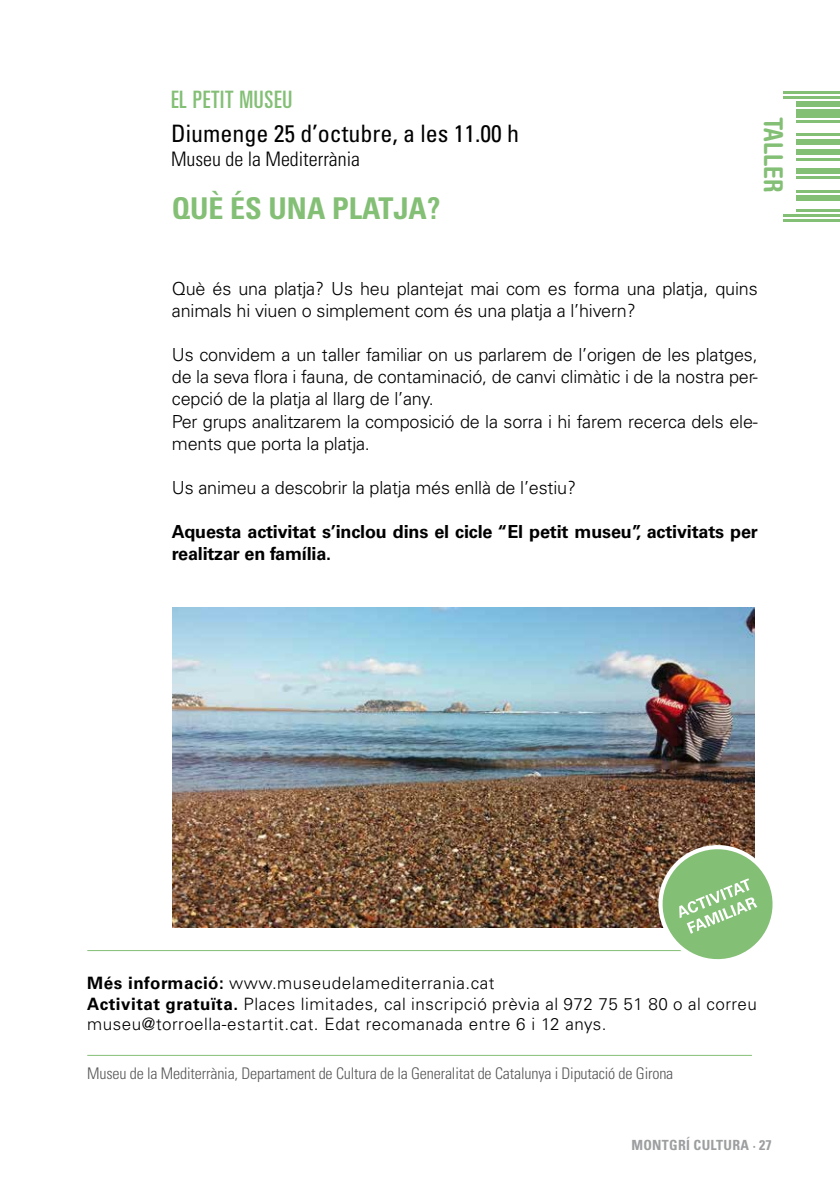
<style>
.page{position:relative;width:840px;height:1191px;background:#fff}
.page>*{position:absolute;margin:0;border:0;box-sizing:border-box;transform-origin:0 0}
.t1{font:700 condensed 30px "Univers LT Std";color:#84bf76}
.t2{font:700 condensed 26px "Helvetica Rounded LT Std";letter-spacing:-.01em;color:#84bf76}
.t3{font:condensed 24px "Univers LT Std";color:#000}
.t4{font:ultra-condensed 24px "Univers LT Std";color:#84bf76}
.t5{font:300 condensed 20px "Univers LT Std";color:#000}
.t6{font:300 18px/22px "Univers LT Std";letter-spacing:-.01em;color:#000}
.t7{font:700 18px/22px "Univers LT Std";letter-spacing:-.01em;color:#000}
.t8{font:300 17px/20.4px "Univers LT Std";letter-spacing:.03em;color:#000}
.t9{font:300 condensed 16px "Univers LT Std";letter-spacing:-.01em;color:#58585a}
.t10{font:700 condensed 14px "Univers LT Std";letter-spacing:.02em;color:#9c9e9f}
.s1{font-weight:700}
</style>
<div class="page">
<hr style="left:87px;top:1054px;width:664px;height:1px;background:#84bf76">
<hr style="left:87px;top:950px;width:664px;height:1px;background:#84bf76">
<img style="left:172px;top:608px;width:582px;height:319px">
<hr style="left:783px;top:219px;width:56px;height:3px;background:#84bf76">
<hr style="left:783px;top:214px;width:56px;height:3px;background:#84bf76">
<hr style="left:795px;top:209px;width:44px;height:2px;background:#84bf76">
<div style="left:795px;top:195px;width:44px;height:6px;background:#84bf76"></div>
<hr style="left:795px;top:190px;width:44px;height:3px;background:#84bf76">
<hr style="left:795px;top:176px;width:44px;height:3px;background:#84bf76">
<div style="left:795px;top:168px;width:44px;height:6px;background:#84bf76"></div>
<hr style="left:795px;top:158px;width:44px;height:2px;background:#84bf76">
<div style="left:795px;top:150px;width:44px;height:5px;background:#84bf76"></div>
<div style="left:795px;top:139px;width:44px;height:5px;background:#84bf76"></div>
<hr style="left:795px;top:134px;width:44px;height:2px;background:#84bf76">
<hr style="left:795px;top:120px;width:44px;height:3px;background:#84bf76">
<div style="left:795px;top:109px;width:44px;height:9px;background:#84bf76"></div>
<div style="left:795px;top:101px;width:44px;height:6px;background:#84bf76"></div>
<hr style="left:783px;top:96px;width:56px;height:3px;background:#84bf76">
<hr style="left:783px;top:91px;width:56px;height:2px;background:#84bf76">
<svg style="left:652px;top:839px;width:121px;height:121px"></svg>
<h3 class="t4" style="left:171px;top:86px;width:31px">EL PETIT</h3>
<h3 class="t4" style="left:239px;top:86px;width:12px">MUSEU</h3>
<h3 class="t3" style="left:171px;top:118px;width:349px">Diumenge 25 d’octubre, a les 11.00 h</h3>
<p class="t5" style="left:171px;top:147px;width:190px">Museu de la Mediterrània</p>
<h1 class="t1" style="left:172px;top:190px;width:270px">QUÈ ÉS UNA PLATJA?</h1>
<h2 class="t2" style="left:788px;top:117px;width:77px;rotate:90deg">TALLER</h2>
<p class="t6" style="left:172px;top:278px;width:587px">Què és una platja? Us heu plantejat mai com es forma una platja, quins animals hi viuen o simplement com és una platja a l’hivern?</p>
<p class="t6" style="left:172px;top:344px;width:587px">Us convidem a un taller familiar on us parlarem de l’origen de les platges, de la seva flora i fauna, de contaminació, de canvi climàtic i de la nostra per&shy;cepció de la platja al llarg de l’any.<br>Per grups analitzarem la composició de la sorra i hi farem recerca dels ele&shy;ments que porta la platja.</p>
<p class="t6" style="left:172px;top:476px;width:405px">Us animeu a descobrir la platja més enllà de l’estiu?</p>
<p class="t7" style="left:172px;top:520px;width:587px">Aquesta activitat s’inclou dins el cicle “El petit museu”, activitats per realitzar en família.</p>
<p class="t8" style="left:87px;top:973px;width:671px"><span class="s1">Més informació:</span> www.museudelamediterrania.cat<br><span class="s1">Activitat gratuïta.</span> Places limitades, cal inscripció prèvia al 972 75 51 80 o al correu museu@torroella-estartit.cat. Edat recomanada entre 6 i 12 anys.</p>
<p class="t9" style="left:87px;top:1063px;width:587px">Museu de la Mediterrània, Departament de Cultura de la Generalitat de Catalunya i Diputació de Girona</p>
<p class="t10" style="left:631px;top:1136px;width:142px">MONTGRÍ CULTURA · 27</p>
</div>
